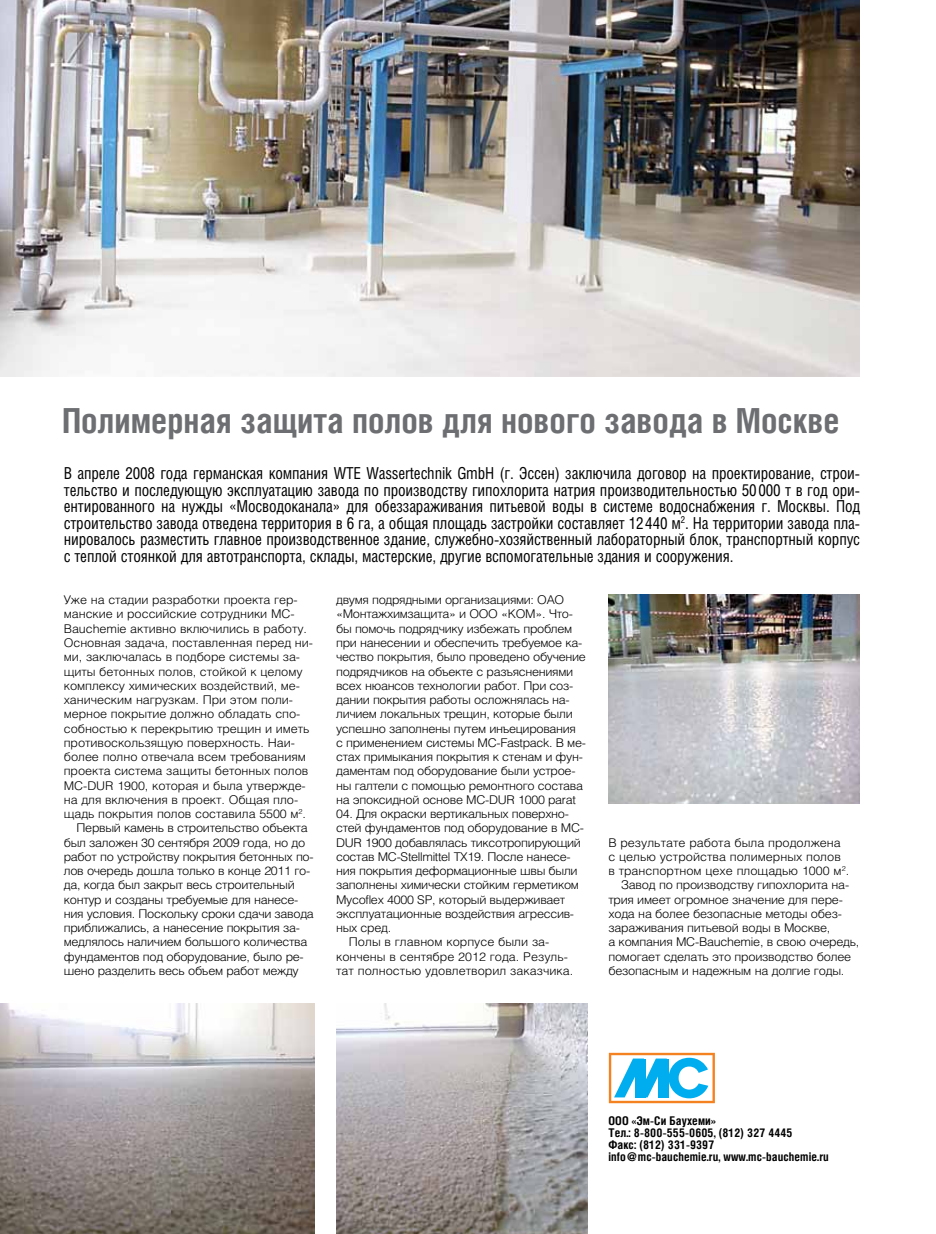
<style>
.page{position:relative;width:936px;height:1234px;background:#fff}
.page>*{position:absolute;margin:0;border:0;box-sizing:border-box;transform-origin:0 0}
.t1{font:700 34.5px "Helios Cond";color:#6d6e71}
.t2{font:16.5px/16.5px "Helios Cond";letter-spacing:-.01em;color:#000;text-align:justify;scale:.95 1}
.t3{font:300 12px/14.2px "Helios";letter-spacing:-.025em;color:#000;scale:1.04 1}
.t4{font:300 12px "Helios";letter-spacing:-.005em;color:#000;scale:1.04 1}
.t5{font:300 12px "Helios";color:#000;scale:1.04 1}
.t6{font:700 12px/12px "Helios Cond";letter-spacing:.01em;color:#000}
</style>
<div class="page">
<img style="left:0;top:0;width:859px;height:376px">
<img style="left:0;top:1003px;width:315px;height:230px">
<img style="left:336px;top:1003px;width:251px;height:230px">
<img style="left:608px;top:594px;width:251px;height:209px">
<svg style="left:608px;top:1052px;width:106px;height:50px"></svg>
<h1 class="t1" style="left:62px;top:400px;width:778px">Полимерная защита полов для нового завода в Москве</h1>
<p class="t2" style="left:64px;top:464px;width:839px">В апреле 2008 года германская компания WTE Wassertechnik GmbH (г. Эссен) заключила договор на проектирование, строи&shy;тельство и последующую эксплуатацию завода по производству гипохлорита натрия производительностью 50000 т в год ори&shy;ентированного на нужды «Мосводоканала» для обеззараживания питьевой воды в системе водоснабжения г. Москвы. Под строительство завода отведена территория в 6 га, а общая площадь застройки составляет 12440 м<sup>2</sup>. На территории завода пла&shy;нировалось разместить главное производственное здание, служебно-хозяйственный лабораторный блок, транспортный корпус с теплой стоянкой для автотранспорта, склады, мастерские, другие вспомогательные здания и сооружения.</p>
<p class="t4" style="left:64px;top:592px;width:226px">Уже на стадии разработки проекта гер-</p>
<p class="t4" style="left:64px;top:607px;width:223px">манские и российские сотрудники MC-</p>
<p class="t4" style="left:64px;top:621px;width:235px">Bauchemie активно включились в работу.</p>
<p class="t4" style="left:64px;top:635px;width:241px">Основная задача, поставленная перед ни-</p>
<p class="t4" style="left:64px;top:649px;width:229px">ми, заключалась в подборе системы за-</p>
<p class="t4" style="left:64px;top:664px;width:231px">щиты бетонных полов, стойкой к целому</p>
<p class="t4" style="left:64px;top:678px;width:229px">комплексу химических воздействий, ме-</p>
<p class="t4" style="left:64px;top:692px;width:222px">ханическим нагрузкам. При этом поли-</p>
<p class="t4" style="left:64px;top:706px;width:229px">мерное покрытие должно обладать спо-</p>
<p class="t4" style="left:64px;top:721px;width:238px">собностью к перекрытию трещин и иметь</p>
<p class="t4" style="left:64px;top:735px;width:224px">противоскользящую поверхность. Наи-</p>
<p class="t4" style="left:64px;top:749px;width:234px">более полно отвечала всем требованиям</p>
<p class="t4" style="left:64px;top:763px;width:237px">проекта система защиты бетонных полов</p>
<p class="t4" style="left:64px;top:778px;width:234px">MC-DUR 1900, которая и была утвержде-</p>
<p class="t4" style="left:64px;top:792px;width:227px">на для включения в проект. Общая пло-</p>
<p class="t4" style="left:64px;top:806px;width:234px">щадь покрытия полов составила 5500 м<sup>2</sup>.</p>
<p class="t3" style="left:77px;top:820px;width:224px">Первый камень в строительство объекта</p>
<p class="t3" style="left:64px;top:834px;width:234px">был заложен 30 сентября 2009 года, но до</p>
<p class="t3" style="left:64px;top:849px;width:242px">работ по устройству покрытия бетонных по-</p>
<p class="t3" style="left:64px;top:863px;width:238px">лов очередь дошла только в конце 2011 го-</p>
<p class="t3" style="left:64px;top:877px;width:223px">да, когда был закрыт весь строительный</p>
<p class="t3" style="left:64px;top:891px;width:227px">контур и созданы требуемые для нанесе-</p>
<p class="t3" style="left:64px;top:906px;width:242px">ния условия. Поскольку сроки сдачи завода</p>
<p class="t3" style="left:64px;top:920px;width:228px">приближались, а нанесение покрытия за-</p>
<p class="t3" style="left:64px;top:934px;width:236px">медлялось наличием большого количества</p>
<p class="t3" style="left:64px;top:948px;width:232px">фундаментов под оборудование, было ре-</p>
<p class="t3" style="left:64px;top:963px;width:227px">шено разделить весь объем работ между</p>
<p class="t3" style="left:336px;top:592px;width:242px">двумя подрядными организациями: ОАО «Монтажхимзащита» и ООО «КОМ». Что&shy;бы помочь подрядчику избежать проблем при нанесении и обеспечить требуемое ка&shy;чество покрытия, было проведено обучение подрядчиков на объекте с разъяснениями всех нюансов технологии работ. При соз&shy;дании покрытия работы осложнялась на&shy;личием локальных трещин, которые были успешно заполнены путем инъецирования<br>с применением системы MC-Fastpack. В ме&shy;стах примыкания покрытия к стенам и фун&shy;даментам под оборудование были устрое&shy;ны галтели с помощью ремонтного состава на эпоксидной основе MC-DUR 1000 parat</p>
<p class="t3" style="left:336px;top:806px;width:225px">04. Для окраски вертикальных поверхно-</p>
<p class="t3" style="left:336px;top:820px;width:240px">стей фундаментов под оборудование в MC-</p>
<p class="t3" style="left:336px;top:834px;width:237px">DUR 1900 добавлялась тиксотропирующий</p>
<p class="t3" style="left:336px;top:849px;width:227px">состав MC-Stellmittel TX19. После нанесе-</p>
<p class="t3" style="left:336px;top:863px;width:234px">ния покрытия деформационные швы были</p>
<p class="t3" style="left:336px;top:877px;width:235px">заполнены химически стойким герметиком</p>
<p class="t3" style="left:336px;top:891px;width:222px">Mycoflex 4000 SP, который выдерживает</p>
<p class="t3" style="left:336px;top:906px;width:230px">эксплуатационные воздействия агрессив-</p>
<p class="t3" style="left:336px;top:920px;width:54px">ных сред.</p>
<p class="t5" style="left:349px;top:934px;width:194px">Полы в главном корпусе были за-</p>
<p class="t5" style="left:336px;top:948px;width:224px">кончены в сентябре 2012 года. Резуль-</p>
<p class="t5" style="left:336px;top:963px;width:229px">тат полностью удовлетворил заказчика.</p>
<p class="t5" style="left:608px;top:834px;width:225px">В результате работа была продолжена</p>
<p class="t5" style="left:608px;top:849px;width:225px">с целью устройства полимерных полов</p>
<p class="t5" style="left:608px;top:863px;width:233px">в транспортном цехе площадью 1000 м<sup>2</sup>.</p>
<p class="t3" style="left:621px;top:877px;width:221px">Завод по производству гипохлорита на-</p>
<p class="t3" style="left:608px;top:891px;width:227px">трия имеет огромное значение для пере-</p>
<p class="t3" style="left:608px;top:906px;width:226px">хода на более безопасные методы обез-</p>
<p class="t3" style="left:608px;top:920px;width:215px">зараживания питьевой воды в Москве,</p>
<p class="t3" style="left:608px;top:934px;width:243px">а компания MC-Bauchemie, в свою очередь,</p>
<p class="t3" style="left:608px;top:948px;width:235px">помогает сделать это производство более</p>
<p class="t3" style="left:608px;top:963px;width:228px">безопасным и надежным на долгие годы.</p>
<p class="t6" style="left:608px;top:1113px;width:222px">ООО «Эм-Си Баухеми»<br>Тел.: 8-800-555-0605, (812) 327 4445<br>Факс: (812) 331-9397 info@mc-bauchemie.ru, www.mc-bauchemie.ru</p>
</div>
